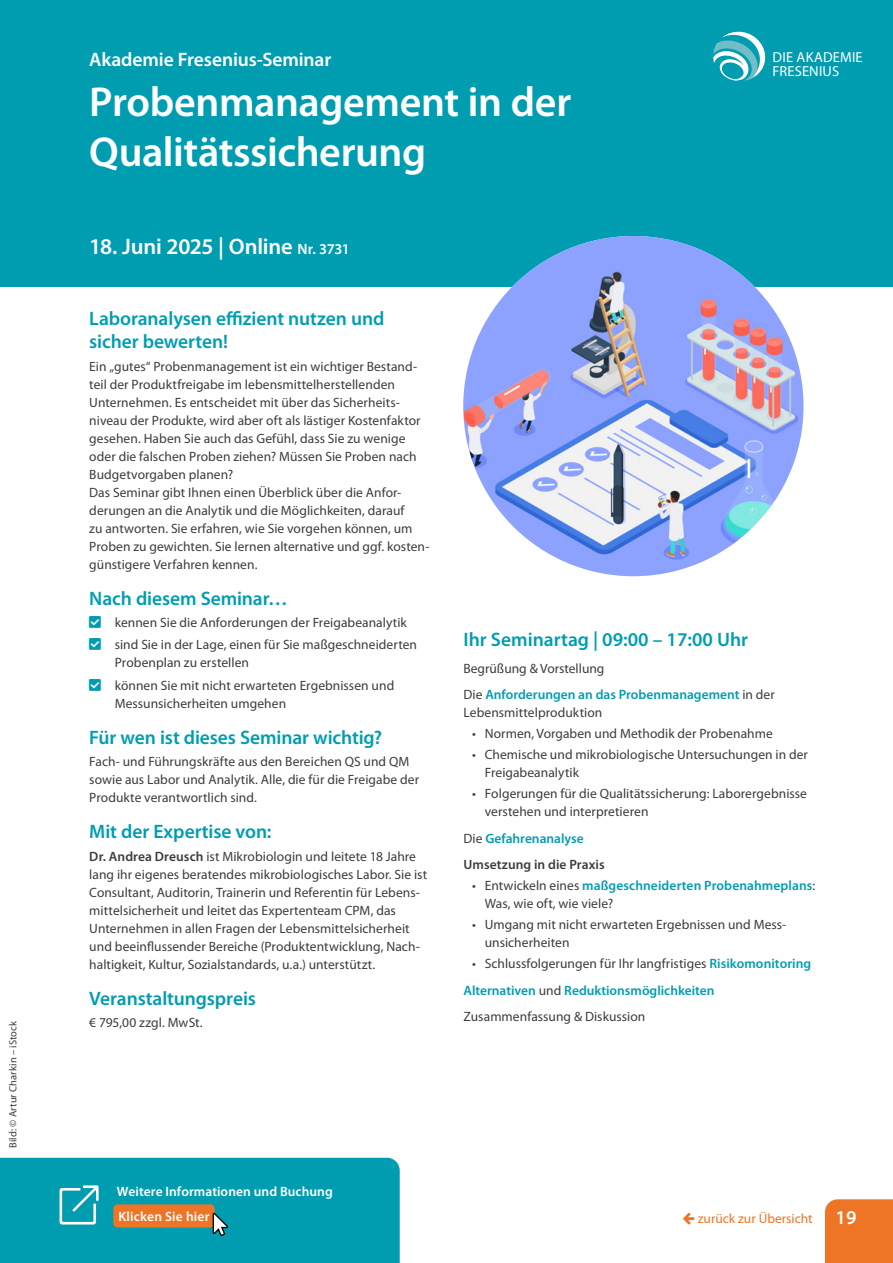
<style>
.page{position:relative;width:893px;height:1263px;background:#fff}
.page>*{position:absolute;margin:0;border:0;box-sizing:border-box;transform-origin:0 0}
.Seminartitel{font:600 42px/50.4px "Myriad Pro";letter-spacing:-.01em;color:#fff}
.t1{font:600 22.5px "Myriad Pro";letter-spacing:-.01em;color:#fff}
.t2{font:600 19.5px/23.4px "Myriad Pro";letter-spacing:-.005em;color:#009db1}
.t3{font:600 19.5px "Myriad Pro";letter-spacing:-.005em;color:#fff}
.t4{font:14.55px/14.5px "Myriad Pro";letter-spacing:.01em;color:#fff}
.t5{font:13.5px/18px "Myriad Pro";letter-spacing:.005em;color:#3c3c3b}
.t6{font:600 13.5px/18px "Myriad Pro";color:#009db1}
.t7{font:600 13.5px "Myriad Pro";letter-spacing:.005em;color:#fff}
.t8{font:600 13.5px "Myriad Pro";letter-spacing:.005em;color:#3c3c3b}
.t9{font:13.5px "Myriad Pro";color:#ee7526}
.t10{font:10.5px "Myriad Pro";letter-spacing:.01em;color:#3c3c3b}
.s1{font-size:15px}
.s2{font-weight:600}
.s3{font-weight:400;color:#3c3c3b}
.s4{font-weight:600;color:#009db1}
.s5{font-weight:600;font-size:19.5px;color:#fff}
</style>
<div class="page">
<div style="left:0;top:0;width:893px;height:287px;background:#009db1"></div>
<svg style="left:713px;top:32px;width:53px;height:49px"></svg>
<img style="left:463px;top:236px;width:340px;height:340px;border-radius:170px">
<div style="left:825px;top:1199px;width:68px;height:64px;background:#ee7526"></div>
<svg style="left:0;top:1158px;width:400px;height:105px;background:#119caa"></svg>
<p class="t10" style="left:6px;top:1148px;width:129px;rotate:-90deg">Bild: © Artur Charkin – iStock</p>
<p class="t3" style="left:89px;top:47px;width:244px">Akademie Fresenius-Seminar</p>
<p class="Seminartitel" style="left:89px;top:76px;width:483px">Probenmanagement in der<br>Qualitätssicherung</p>
<p class="t1" style="left:89px;top:232px;width:262px">18. Juni 2025 | Online <span class="s1">Nr. 3731</span></p>
<p class="t4" style="left:773px;top:49px;width:92px">DIE AKADEMIE<br>FRESENIUS</p>
<p class="t2" style="left:89px;top:306px;width:297px">Laboranalysen effizient nutzen und sicher bewerten!</p>
<p class="t5" style="left:89px;top:357px;width:333px">Ein „gutes“ Probenmanagement ist ein wichtiger Bestand&shy;teil der Produktfreigabe im lebensmittelherstellenden Unternehmen. Es entscheidet mit über das Sicherheits&shy;niveau der Produkte, wird aber oft als lästiger Kostenfaktor gesehen. Haben Sie auch das Gefühl, dass Sie zu wenige oder die falschen Proben ziehen? Müssen Sie Proben nach Budgetvorgaben planen?</p>
<p class="t5" style="left:89px;top:483px;width:342px">Das Seminar gibt Ihnen einen Überblick über die Anfor&shy;derungen an die Analytik und die Möglichkeiten, darauf<br>zu antworten. Sie erfahren, wie Sie vorgehen können, um Proben zu gewichten. Sie lernen alternative und ggf. kosten&shy;günstigere Verfahren kennen.</p>
<p class="t2" style="left:89px;top:586px;width:200px">Nach diesem Seminar…</p>
<p class="t5" style="left:115px;top:613px;width:294px">kennen Sie die Anforderungen der Freigabeanalytik</p>
<p class="t5" style="left:115px;top:636px;width:304px">sind Sie in der Lage, einen für Sie maßgeschneiderten<br>Probenplan zu erstellen</p>
<p class="t5" style="left:115px;top:676px;width:281px">können Sie mit nicht erwarteten Ergebnissen und<br>Messunsicherheiten umgehen</p>
<p class="t2" style="left:89px;top:725px;width:294px">Für wen ist dieses Seminar wichtig?</p>
<p class="t5" style="left:89px;top:752px;width:331px">Fach- und Führungskräfte aus den Bereichen QS und QM sowie aus Labor und Analytik. Alle, die für die Freigabe der<br>Produkte verantwortlich sind.</p>
<p class="t2" style="left:89px;top:819px;width:184px">Mit der Expertise von:</p>
<p class="t5" style="left:89px;top:847px;width:339px"><span class="s2">Dr. Andrea Dreusch</span> ist Mikrobiologin und leitete 18 Jahre lang ihr eigenes beratendes mikrobiologisches Labor. Sie ist Consultant, Auditorin, Trainerin und Referentin für Lebens&shy;mittelsicherheit und leitet das Expertenteam CPM, das Unternehmen in allen Fragen der Lebensmittelsicherheit und beeinflussender Bereiche (Produktentwicklung, Nach&shy;haltigkeit, Kultur, Sozialstandards, u.a.) unterstützt.</p>
<p class="t2" style="left:89px;top:986px;width:168px">Veranstaltungspreis</p>
<p class="t5" style="left:89px;top:1013px;width:115px">€ 795,00 zzgl. MwSt.</p>
<p class="t2" style="left:463px;top:627px;width:286px">Ihr Seminartag | 09:00 – 17:00 Uhr</p>
<p class="t5" style="left:463px;top:659px;width:142px">Begrüßung &amp; Vorstellung</p>
<p class="t6" style="left:463px;top:685px;width:313px"><span class="s3">Die</span> Anforderungen an das Probenmanagement <span class="s3">in der<br>Lebensmittelproduktion</span></p>
<p class="t5" style="left:472px;top:724px;width:302px">• Normen, Vorgaben und Methodik der Probenahme</p>
<p class="t5" style="left:485px;top:745px;width:325px;text-indent:-13px">• Chemische und mikrobiologische Untersuchungen in der<br>Freigabeanalytik</p>
<p class="t5" style="left:485px;top:784px;width:324px;text-indent:-13px">• Folgerungen für die Qualitätssicherung: Laborergebnisse verstehen und interpretieren</p>
<p class="t6" style="left:463px;top:829px;width:122px"><span class="s3">Die</span> Gefahrenanalyse</p>
<p class="t8" style="left:463px;top:856px;width:143px">Umsetzung in die Praxis</p>
<p class="t5" style="left:485px;top:876px;width:332px;text-indent:-13px">• Entwickeln eines <span class="s4">maßgeschneiderten Probenahmeplans</span>:<br>Was, wie oft, wie viele?</p>
<p class="t5" style="left:485px;top:915px;width:303px;text-indent:-13px">• Umgang mit nicht erwarteten Ergebnissen und Mess&shy;unsicherheiten</p>
<p class="t5" style="left:472px;top:954px;width:341px">• Schlussfolgerungen für Ihr langfristiges <span class="s4">Risikomonitoring</span></p>
<p class="t6" style="left:463px;top:981px;width:253px">Alternativen <span class="s3">und</span> Reduktionsmöglichkeiten</p>
<p class="t5" style="left:463px;top:1007px;width:183px">Zusammenfassung &amp; Diskussion</p>
<p class="t7" style="left:117px;top:1182px;width:217px">Weitere Informationen und Buchung</p>
<p class="t7" style="left:118px;top:1208px;width:93px">Klicken Sie hier</p>
<p class="t9" style="left:698px;top:1210px;width:160px">zurück zur Übersicht <span class="s5">19</span></p>
</div>
